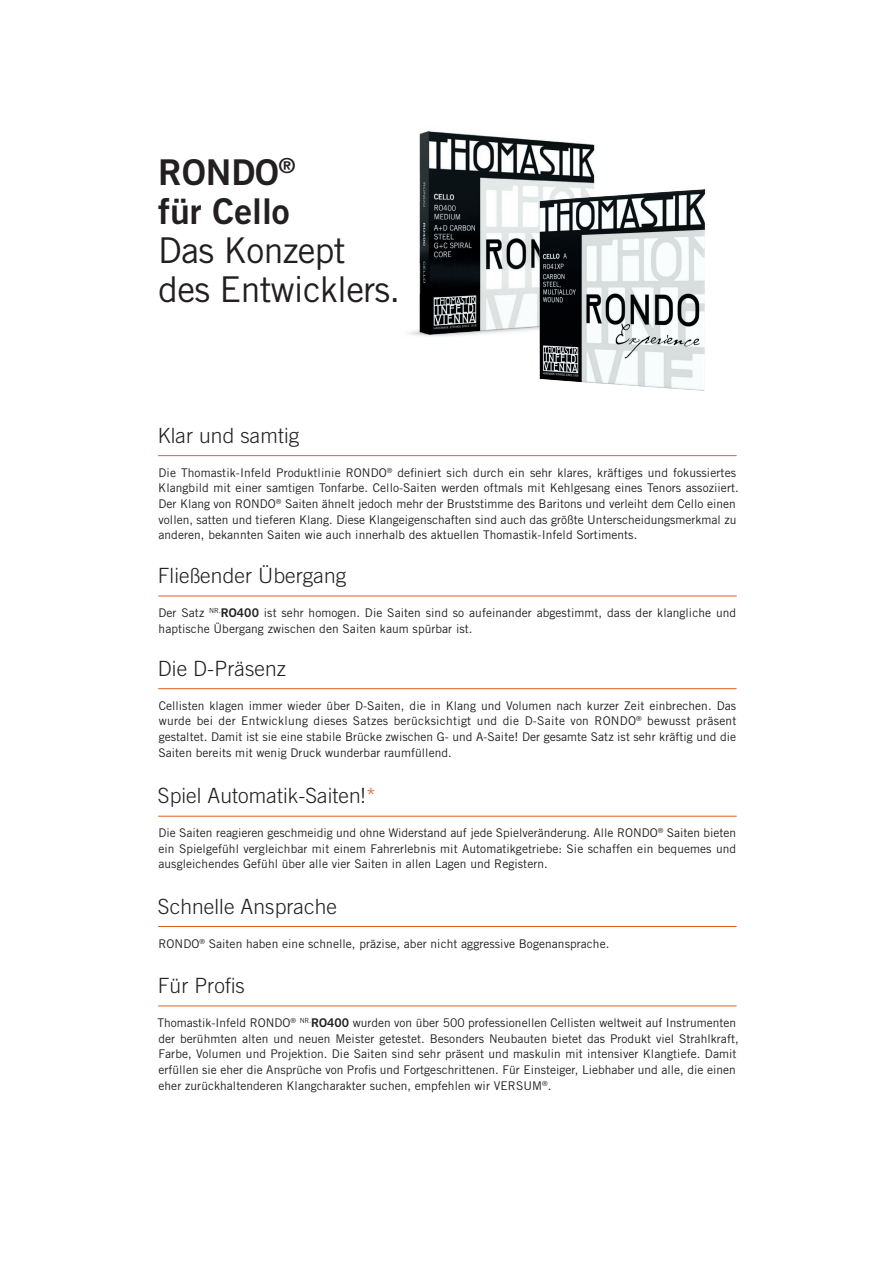
<style>
.page{position:relative;width:893px;height:1263px;background:#fff}
.page>*{position:absolute;margin:0;border:0;box-sizing:border-box;transform-origin:0 0}
.t1{font:35.55px/39px "Trade Gothic";letter-spacing:-.02em;color:#231f20}
.t2{font:35.55px/39px "Trade Gothic Bold Two";color:#231f20}
.t3{font:300 21px "Trade Gothic";letter-spacing:.005em;color:#231f20}
.t4{font:12px/15.6px "Trade Gothic";letter-spacing:.005em;color:#231f20}
.s1{font-family:"Trade Gothic Bold Two"}
.s2{color:#e75c23}
</style>
<div class="page">
<hr style="left:158px;top:455px;width:579px;height:1px;background:#e75c23">
<hr style="left:158px;top:596px;width:579px;height:1px;background:#e75c23">
<img style="left:408px;top:130px;width:187px;height:207px">
<img style="left:491px;top:158px;width:215px;height:233px">
<hr style="left:158px;top:926px;width:579px;height:1px;background:#e75c23">
<hr style="left:158px;top:1006px;width:579px;height:1px;background:#e75c23">
<hr style="left:158px;top:816px;width:579px;height:1px;background:#e75c23">
<hr style="left:158px;top:688px;width:579px;height:1px;background:#e75c23">
<h1 class="t2" style="left:158px;top:152px;width:139px">RONDO<sup>® </sup>für Cello</h1>
<h1 class="t1" style="left:158px;top:230px;width:244px">Das Konzept des Entwicklers.</h1>
<h2 class="t3" style="left:158px;top:423px;width:143px">Klar und samtig</h2>
<p class="t4" style="left:158px;top:464px;width:582px">Die Thomastik-Infeld Produktlinie RONDO<sup>®</sup> definiert sich durch ein sehr klares, kräftiges und fokussiertes Klangbild mit einer samtigen Tonfarbe. Cello-Saiten werden oftmals mit Kehlgesang eines Tenors assoziiert.<br>Der Klang von RONDO<sup>®</sup> Saiten ähnelt jedoch mehr der Bruststimme des Baritons und verleiht dem Cello einen vollen, satten und tieferen Klang. Diese Klangeigenschaften sind auch das größte Unterscheidungsmerkmal zu anderen, bekannten Saiten wie auch innerhalb des aktuellen Thomastik-Infeld Sortiments.</p>
<h2 class="t3" style="left:158px;top:563px;width:190px">Fließender Übergang</h2>
<p class="t4" style="left:158px;top:605px;width:579px">Der Satz <sup>NR.</sup><span class="s1">RO400</span> ist sehr homogen. Die Saiten sind so aufeinander abgestimmt, dass der klangliche und haptische Übergang zwischen den Saiten kaum spürbar ist.</p>
<h2 class="t3" style="left:158px;top:656px;width:130px">Die D-Präsenz</h2>
<p class="t4" style="left:158px;top:697px;width:580px;text-align:justify">Cellisten klagen immer wieder über D-Saiten, die in Klang und Volumen nach kurzer Zeit einbrechen. Das wurde bei der Entwicklung dieses Satzes berücksichtigt und die D-Saite von RONDO<sup>®</sup> bewusst präsent gestaltet. Damit ist sie eine stabile Brücke zwischen G- und A-Saite! Der gesamte Satz ist sehr kräftig und die Saiten bereits mit wenig Druck wunderbar raumfüllend.</p>
<h2 class="t3" style="left:158px;top:783px;width:220px">Spiel Automatik-Saiten!<span class="s2">*</span></h2>
<p class="t4" style="left:158px;top:825px;width:579px;text-align:justify">Die Saiten reagieren geschmeidig und ohne Widerstand auf jede Spielveränderung. Alle RONDO<sup>®</sup> Saiten bieten ein Spielgefühl vergleichbar mit einem Fahrerlebnis mit Automatikgetriebe: Sie schaffen ein bequemes und ausgleichendes Gefühl über alle vier Saiten in allen Lagen und Registern.</p>
<h2 class="t3" style="left:158px;top:894px;width:181px">Schnelle Ansprache</h2>
<p class="t4" style="left:158px;top:935px;width:452px">RONDO<sup>®</sup> Saiten haben eine schnelle, präzise, aber nicht aggressive Bogenansprache.</p>
<h2 class="t3" style="left:158px;top:973px;width:89px">Für Profis</h2>
<p class="t4" style="left:157px;top:1015px;width:583px">Thomastik-Infeld RONDO<sup>®</sup> <sup>NR.</sup><span class="s1">RO400</span> wurden von über 500 professionellen Cellisten weltweit auf Instrumenten der berühmten alten und neuen Meister getestet. Besonders Neubauten bietet das Produkt viel Strahlkraft, Farbe, Volumen und Projektion. Die Saiten sind sehr präsent und maskulin mit intensiver Klangtiefe. Damit erfüllen sie eher die Ansprüche von Profis und Fortgeschrittenen. Für Einsteiger, Liebhaber und alle, die einen eher zurückhaltenderen Klangcharakter suchen, empfehlen wir VERSUM<sup>®</sup>.</p>
</div>
